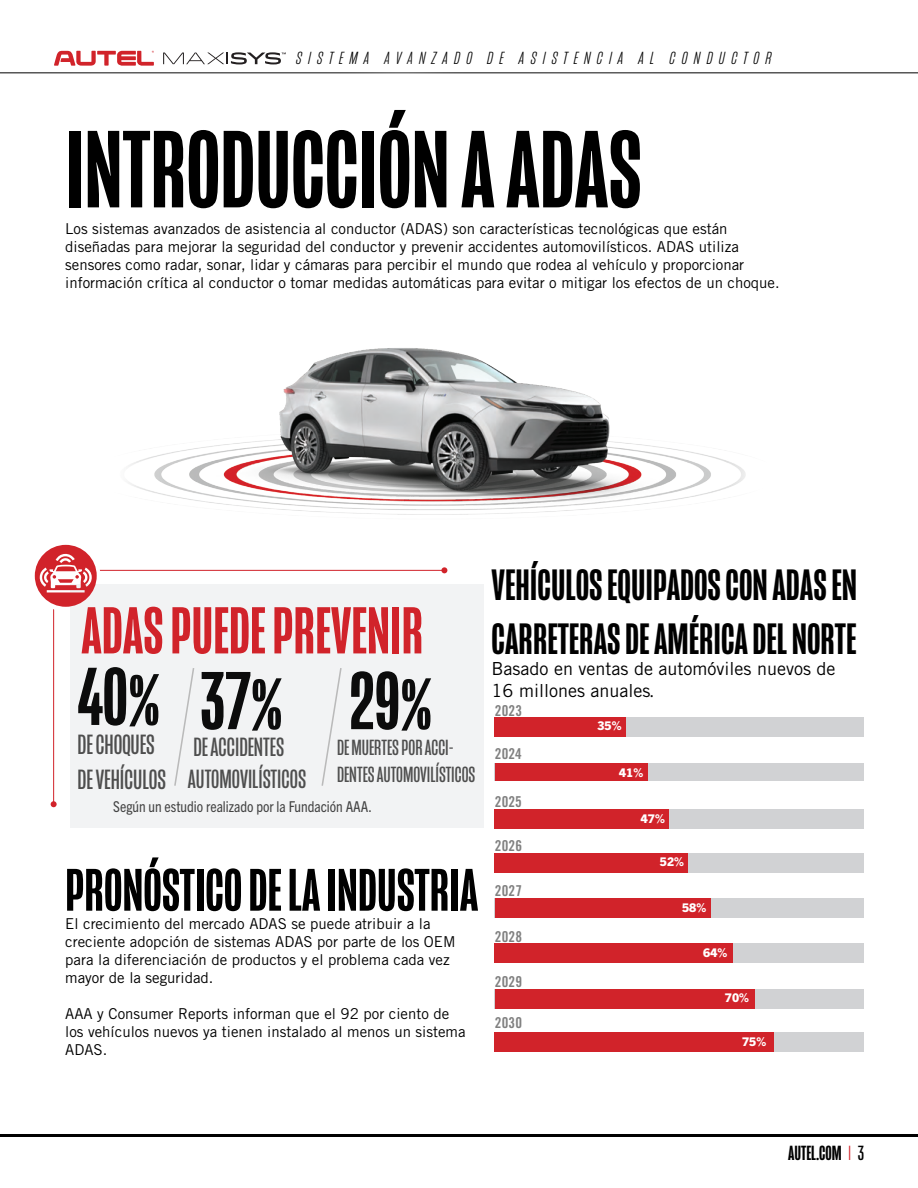
<style>
.page{position:relative;width:918px;height:1188px;background:#fff}
.page>*{position:absolute;margin:0;border:0;box-sizing:border-box;transform-origin:0 0}
.t1{font:500 112.5px "Mongoose";color:#000}
.t2{font:500 84.15px "Mongoose";color:#0c0c0c}
.t3{font:500 67.95px "Mongoose";color:#d1232a}
.t4{font:500 61.5px "Mongoose";color:#000}
.t5{font:500 45px/54px "Mongoose";color:#000}
.t6{font:28.5px/34.2px "Mongoose";color:#4e4e4e}
.t7{font:27px/32.4px "Mongoose";color:#4e4e4e}
.t8{font:22.5px/27px "Mongoose";color:#4e4e4e}
.t9{font:500 21px "Mongoose";color:#000}
.t10{font:18px/21.6px "Trade Gothic LT Std";color:#000}
.t11{font:italic 300 18px "Mongoose";letter-spacing:.35em;color:#000}
.t12{font:15px/18px "Trade Gothic LT Std";color:#000}
.t13{font:condensed 15px "Trade Gothic Next LT Pro";color:#434343}
.t14{font:15px "Trade Gothic LT Std Bd Cn 20";letter-spacing:.01em;color:#808080}
.t15{font:800 12px "Trade Gothic Next LT Pro";color:#fff}
.s1{font-size:72.6px}
.s2{font-family:"Mongoose";font-weight:500}
.s3{font-weight:300;color:#d1232a}
.s4{font-weight:400}
</style>
<div class="page">
<svg style="left:53px;top:570px;width:392px;height:231px"></svg>
<svg style="left:51px;top:801px;width:6px;height:6px"></svg>
<svg style="left:441px;top:567px;width:6px;height:6px"></svg>
<div style="left:30px;top:540px;width:70px;height:71px;background:#fff;border-radius:50%"></div>
<hr style="left:0;top:72px;width:918px;height:1px;background:#000">
<div style="left:495px;top:717px;width:369px;height:19px;background:#d1d2d4"></div>
<div style="left:495px;top:763px;width:369px;height:18px;background:#d1d2d4"></div>
<div style="left:495px;top:809px;width:369px;height:19px;background:#d1d2d4"></div>
<div style="left:495px;top:853px;width:369px;height:20px;background:#d1d2d4"></div>
<div style="left:495px;top:898px;width:369px;height:20px;background:#d1d2d4"></div>
<div style="left:495px;top:944px;width:369px;height:19px;background:#d1d2d4"></div>
<div style="left:495px;top:989px;width:369px;height:19px;background:#d1d2d4"></div>
<div style="left:495px;top:1033px;width:369px;height:19px;background:#d1d2d4"></div>
<div style="left:495px;top:717px;width:131px;height:19px;background:#d1232a"></div>
<div style="left:495px;top:763px;width:152px;height:18px;background:#d1232a"></div>
<div style="left:495px;top:809px;width:174px;height:19px;background:#d1232a"></div>
<div style="left:495px;top:853px;width:193px;height:20px;background:#d1232a"></div>
<div style="left:495px;top:898px;width:216px;height:20px;background:#d1232a"></div>
<div style="left:495px;top:944px;width:238px;height:19px;background:#d1232a"></div>
<div style="left:495px;top:989px;width:259px;height:19px;background:#d1232a"></div>
<div style="left:495px;top:1033px;width:279px;height:19px;background:#d1232a"></div>
<div style="left:0;top:41px;width:710px;height:237px;background:#fff"></div>
<div style="left:70px;top:584px;width:414px;height:244px;background:#f2f3f4"></div>
<hr style="left:0;top:1134px;width:918px;height:3px;background:#000">
<svg style="left:54px;top:51px;width:100px;height:15px"></svg>
<img style="left:128px;top:348px;width:618px;height:167px">
<svg style="left:174px;top:668px;width:21px;height:118px"></svg>
<svg style="left:321px;top:668px;width:21px;height:118px"></svg>
<svg style="left:35px;top:545px;width:62px;height:62px"></svg>
<p class="t11" style="left:296px;top:48px;width:477px">SISTEMA AVANZADO DE ASISTENCIA AL CONDUCTOR</p>
<h1 class="t1" style="left:65px;top:105px;width:578px">INTRODUCCIÓN A ADAS</h1>
<p class="t12" style="left:65px;top:220px;width:716px">Los sistemas avanzados de asistencia al conductor (ADAS) son características tecnológicas que están diseñadas para mejorar la seguridad del conductor y prevenir accidentes automovilísticos. ADAS utiliza sensores como radar, sonar, lidar y cámaras para percibir el mundo que rodea al vehículo y proporcionar información crítica al conductor o tomar medidas automáticas para evitar o mitigar los efectos de un choque.</p>
<h3 class="t3" style="left:81px;top:592px;width:344px">ADAS PUEDE PREVENIR</h3>
<h2 class="t2" style="left:77px;top:649px;width:85px">40<span class="s1">%</span></h2>
<h3 class="t6" style="left:78px;top:728px;width:90px">DE CHOQUES<br>DE VEHÍCULOS</h3>
<h2 class="t2" style="left:349px;top:653px;width:85px">29<span class="s1">%</span></h2>
<h3 class="t8" style="left:337px;top:734px;width:140px">DE MUERTES POR ACCI-<br>DENTES AUTOMOVILÍSTICOS</h3>
<p class="t13" style="left:113px;top:796px;width:260px">Según un estudio realizado por la Fundación AAA.</p>
<h2 class="t2" style="left:200px;top:653px;width:85px">37<span class="s1">%</span></h2>
<h3 class="t7" style="left:188px;top:731px;width:120px">DE ACCIDENTES<br>AUTOMOVILÍSTICOS</h3>
<h3 class="t4" style="left:65px;top:855px;width:415px">PRONÓSTICO DE LA INDUSTRIA</h3>
<p class="t12" style="left:65px;top:914px;width:392px">El crecimiento del mercado ADAS se puede atribuir a la creciente adopción de sistemas ADAS por parte de los OEM para la diferenciación de productos y el problema cada vez mayor de la seguridad.</p>
<p class="t12" style="left:65px;top:1004px;width:402px">AAA y Consumer Reports informan que el 92 por ciento de los vehículos nuevos ya tienen instalado al menos un sistema<br>ADAS.</p>
<h3 class="t5" style="left:492px;top:558px;width:367px">VEHÍCULOS EQUIPADOS CON ADAS EN<br>CARRETERAS DE AMÉRICA DEL NORTE</h3>
<p class="t10" style="left:492px;top:658px;width:345px">Basado en ventas de automóviles nuevos de<br>16 millones anuales<span class="s2">.</span></p>
<p class="t14" style="left:495px;top:701px;width:29px">2023</p>
<p class="t14" style="left:495px;top:745px;width:28px">2024</p>
<p class="t14" style="left:495px;top:793px;width:29px">2025</p>
<p class="t14" style="left:495px;top:836px;width:29px">2026</p>
<p class="t14" style="left:495px;top:881px;width:29px">2027</p>
<p class="t14" style="left:495px;top:928px;width:29px">2028</p>
<p class="t14" style="left:495px;top:973px;width:29px">2029</p>
<p class="t14" style="left:495px;top:1013px;width:29px">2030</p>
<p class="t15" style="left:597px;top:718px;width:26px">35%</p>
<p class="t15" style="left:619px;top:764px;width:26px">41%</p>
<p class="t15" style="left:641px;top:810px;width:26px">47%</p>
<p class="t15" style="left:660px;top:853px;width:26px">52%</p>
<p class="t15" style="left:682px;top:899px;width:26px">58%</p>
<p class="t15" style="left:703px;top:944px;width:26px">64%</p>
<p class="t15" style="left:725px;top:990px;width:26px">70%</p>
<p class="t15" style="left:742px;top:1033px;width:26px">75%</p>
<h3 class="t9" style="left:788px;top:1141px;width:77px">AUTEL.COM <span class="s3">I</span> <span class="s4">3</span></h3>
</div>
